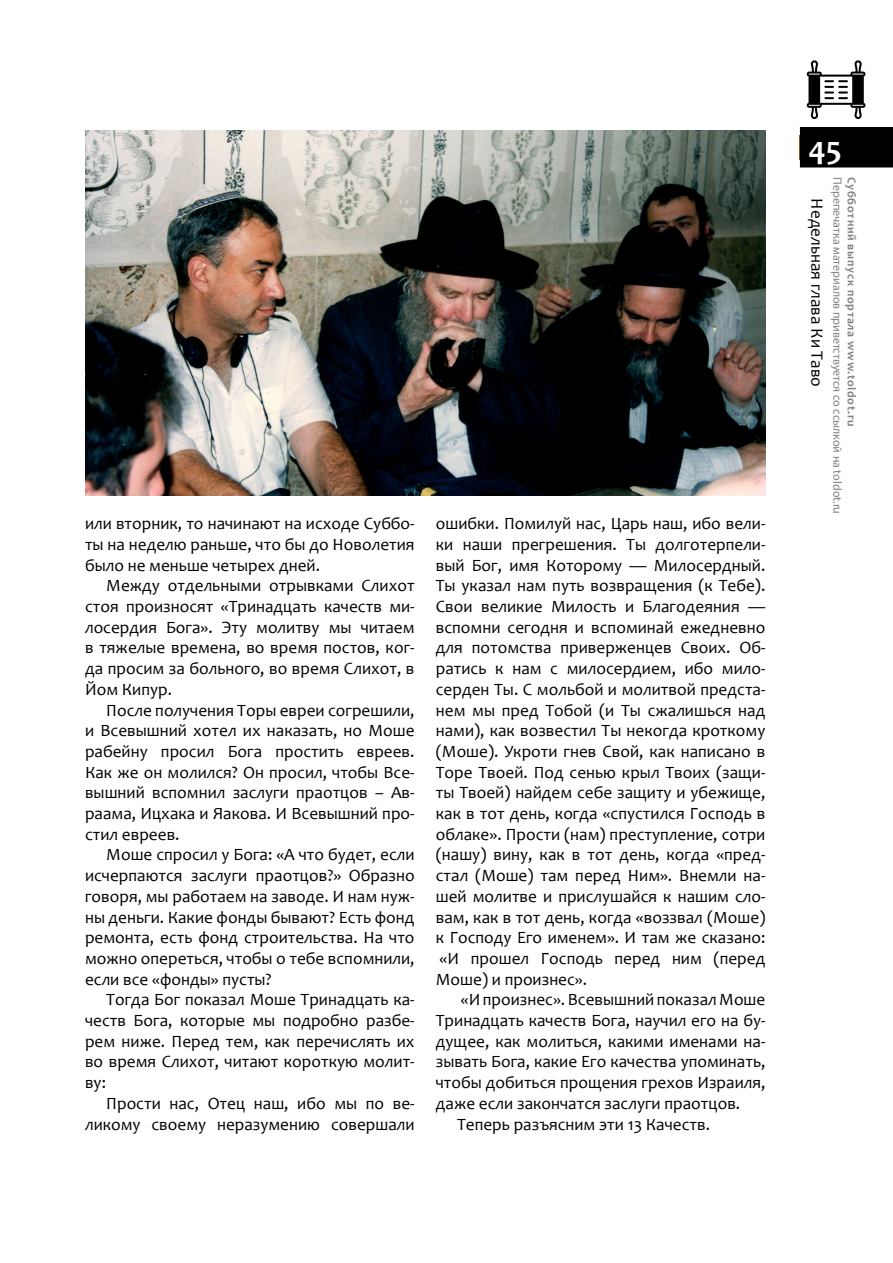
<style>
.page{position:relative;width:893px;height:1263px;background:#fff}
.page>*{position:absolute;margin:0;border:0;box-sizing:border-box;transform-origin:0 0}
.t1{font:700 33px "Candara";color:#fff}
.t2{font:17.25px/20.7px "Candara";color:#000;text-align:justify}
.t3{font:12px "Myriad Pro";color:#808285}
.t4{font:700 12px "Candara";letter-spacing:.06em;color:#808285}
</style>
<div class="page">
<div style="left:800px;top:127px;width:93px;height:40px;background:#000"></div>
<svg style="left:807px;top:60px;width:58px;height:59px"></svg>
<img style="left:85px;top:131px;width:680px;height:365px">
<p class="t2" style="left:85px;top:513px;width:331px">или вторник, то начинают на исходе Суббо&shy;ты на неделю раньше, что бы до Новолетия было не меньше четырех дней.</p>
<p class="t2" style="left:85px;top:575px;width:331px;text-indent:21px">Между отдельными отрывками Слихот стоя произносят «Тринадцать качеств ми&shy;лосердия Бога». Эту молитву мы читаем в тяжелые времена, во время постов, ког&shy;да просим за больного, во время Слихот, в Йом Кипур.</p>
<p class="t2" style="left:85px;top:699px;width:331px;text-indent:21px">После получения Торы евреи согрешили, и Всевышний хотел их наказать, но Моше рабейну просил Бога простить евреев.<br>Как же он молился? Он просил, чтобы Все&shy;вышний вспомнил заслуги праотцов – Ав&shy;раама, Ицхака и Яакова. И Всевышний про&shy;стил евреев.</p>
<p class="t2" style="left:85px;top:844px;width:331px;text-indent:21px">Моше спросил у Бога: «А что будет, если исчерпаются заслуги праотцов?» Образно говоря, мы работаем на заводе. И нам нуж&shy;ны деньги. Какие фонды бывают? Есть фонд ремонта, есть фонд строительства. На что можно опереться, чтобы о тебе вспомнили, если все «фонды» пусты?</p>
<p class="t2" style="left:85px;top:989px;width:331px;text-indent:21px">Тогда Бог показал Моше Тринадцать ка&shy;честв Бога, которые мы подробно разбе&shy;рем ниже. Перед тем, как перечислять их во время Слихот, читают короткую молит&shy;ву:</p>
<p class="t2" style="left:85px;top:1093px;width:331px;text-align:right">Прости нас, Отец наш, ибо мы по ве&shy;ликому своему неразумению совершали</p>
<p class="t2" style="left:436px;top:513px;width:331px">ошибки. Помилуй нас, Царь наш, ибо вели&shy;ки наши прегрешения. Ты долготерпели&shy;вый Бог, имя Которому — Милосердный.<br>Ты указал нам путь возвращения (к Тебе).<br>Свои великие Милость и Благодеяния — вспомни сегодня и вспоминай ежедневно для потомства приверженцев Своих. Об&shy;ратись к нам с милосердием, ибо мило&shy;серден Ты. С мольбой и молитвой предста&shy;нем мы пред Тобой (и Ты сжалишься над нами), как возвестил Ты некогда кроткому (Моше). Укроти гнев Свой, как написано в Торе Твоей. Под сенью крыл Твоих (защи&shy;ты Твоей) найдем себе защиту и убежище, как в тот день, когда «спустился Господь в облаке». Прости (нам) преступление, сотри (нашу) вину, как в тот день, когда «пред&shy;стал (Моше) там перед Ним». Внемли на&shy;шей молитве и прислушайся к нашим сло&shy;вам, как в тот день, когда «воззвал (Моше) к Господу Его именем». И там же сказано: «И прошел Господь перед ним (перед Моше) и произнес».</p>
<p class="t2" style="left:461px;top:989px;width:306px">«И произнес». Всевышний показал Моше</p>
<p class="t2" style="left:436px;top:1010px;width:331px">Тринадцать качеств Бога, научил его на бу-</p>
<p class="t2" style="left:436px;top:1031px;width:331px">дущее, как молиться, какими именами на-</p>
<p class="t2" style="left:436px;top:1051px;width:331px">зывать Бога, какие Его качества упоминать,</p>
<p class="t2" style="left:436px;top:1072px;width:331px">чтобы добиться прощения грехов Израиля,</p>
<p class="t2" style="left:436px;top:1093px;width:306px">даже если закончатся заслуги праотцов.</p>
<p class="t2" style="left:457px;top:1113px;width:254px">Теперь разъясним эти 13 Качеств.</p>
<h1 class="t1" style="left:808px;top:128px;width:35px">45</h1>
<p class="t2" style="left:828px;top:198px;width:190px;rotate:90deg">Недельная глава Ки Таво</p>
<p class="t3" style="left:845px;top:177px;width:338px;rotate:90deg">Перепечатка материалов приветствуется со ссылкой на toldot.ru</p>
<p class="t4" style="left:859px;top:177px;width:251px;rotate:90deg">Субботний выпуск портала www.toldot.ru</p>
</div>
